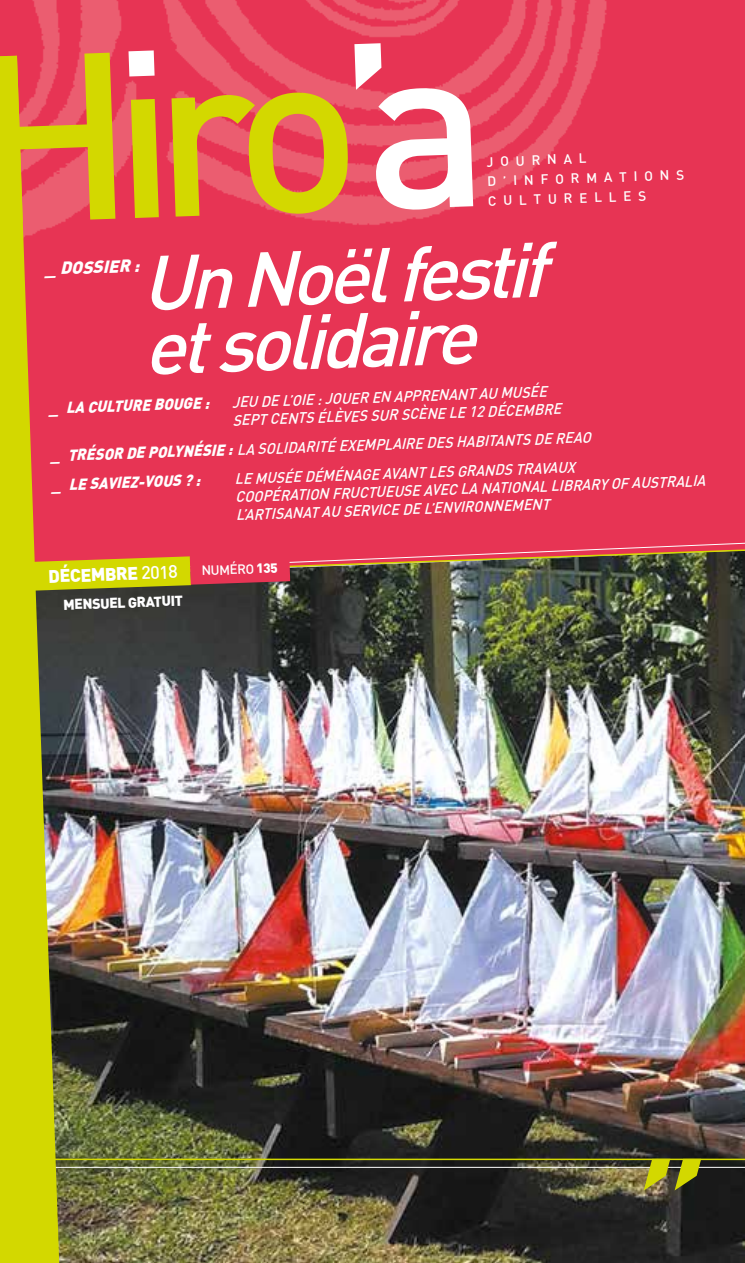
<style>
.page{position:relative;width:745px;height:1263px;background:#fff}
.page>*{position:absolute;margin:0;border:0;box-sizing:border-box;transform-origin:0 0}
.t1{font:italic 500 76.05px/64.3px "DIN";color:#fff}
.t2{font:900 18px "DIN";color:#fff}
.t3{font:italic 900 17.25px "DIN";color:#fff}
.t4{font:italic 900 15.75px "DIN";color:#fff;scale:.94 1}
.t5{font:italic 500 15px/18px "DIN";color:#fff;scale:.94 1}
.t6{font:900 14.25px "DIN";color:#fff}
.t7{font:500 13.5px/19.6px "DIN";color:#fff}
.t8{font:500 13.35px "DIN";color:#fff}
.s1{font-weight:900;font-size:15.75px}
.s2{font-weight:500}
.s3{font-weight:900}
</style>
<div class="page">
<img style="left:59px;top:592px;width:685px;height:671px">
<div style="left:59px;top:0;width:685px;height:541px;background:#e73454"></div>
<img style="left:0;top:0;width:622px;height:300px">
<hr style="left:0;top:1167px;width:744px;height:1px;background:#fff">
<hr style="left:0;top:1158px;width:744px;height:2px;background:#d3d800">
<svg style="left:643px;top:1160px;width:57px;height:30px"></svg>
<img style="left:59px;top:541px;width:685px;height:51px">
<svg style="left:0;top:53px;width:348px;height:170px"></svg>
<svg style="left:354px;top:43px;width:119px;height:167px"></svg>
<svg style="left:128px;top:50px;width:26px;height:26px"></svg>
<svg style="left:0;top:56px;width:59px;height:1207px;fill:#d3d800"></svg>
<p class="t7" style="left:486px;top:151px;width:198px;rotate:-2deg">J O U R N A L<br>D ’ I N F O R M A T I O N S<br>C U L T U R E L L E S</p>
<h1 class="t1" style="left:139px;top:248px;width:406px;rotate:-2deg">Un Noël festif et solidaire</h1>
<p class="t3" style="left:45px;top:257px;width:96px;rotate:-2deg">_ DOSSIER :</p>
<p class="t5" style="left:231px;top:393px;width:351px;rotate:-2deg">JEU DE L’OIE : JOUER EN APPRENANT AU MUSÉE<br>SEPT CENTS ÉLÈVES SUR SCÈNE LE 12 DÉCEMBRE</p>
<p class="t5" style="left:50px;top:446px;width:576px;rotate:-2deg"><span class="s1">_ TRÉSOR DE POLYNÉSIE :</span> LA SOLIDARITÉ EXEMPLAIRE DES HABITANTS DE REAO</p>
<p class="t4" style="left:51px;top:474px;width:159px;rotate:-2deg">_ LE SAVIEZ-VOUS ? :</p>
<p class="t4" style="left:49px;top:398px;width:172px;rotate:-2deg">_ LA CULTURE BOUGE :</p>
<p class="t5" style="left:234px;top:469px;width:501px;rotate:-2deg">LE MUSÉE DÉMÉNAGE AVANT LES GRANDS TRAVAUX<br>COOPÉRATION FRUCTUEUSE AVEC LA NATIONAL LIBRARY OF AUSTRALIA<br>L’ARTISANAT AU SERVICE DE L’ENVIRONNEMENT</p>
<p class="t2" style="left:48px;top:564px;width:131px;rotate:-2deg">DÉCEMBRE <span class="s2">2018</span></p>
<p class="t8" style="left:201px;top:562px;width:78px;rotate:-2deg">NUMÉRO <span class="s3">135</span></p>
<p class="t6" style="left:63px;top:595px;width:121px;rotate:-2deg">MENSUEL GRATUIT</p>
</div>
